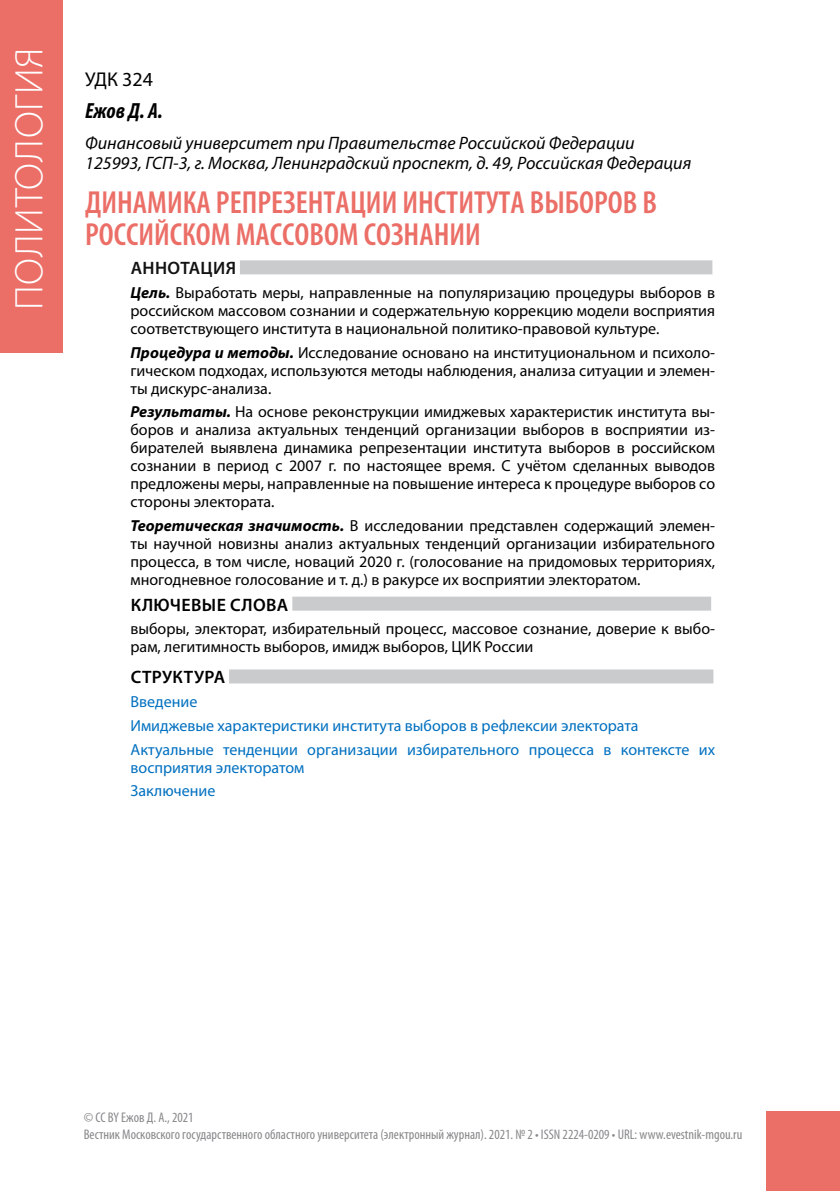
<style>
.page{position:relative;width:840px;height:1191px;background:#fff}
.page>*{position:absolute;margin:0;border:0;box-sizing:border-box;transform-origin:0 0}
.t1{font:300 40px "Myriad Pro";letter-spacing:.02em;color:#fff}
.t2{font:600 condensed 32px/32px "Myriad Pro";color:#eb6e67}
.t3{font:italic 700 condensed 22px "Myriad Pro";color:#000}
.t4{font:20px "Myriad Pro";color:#000}
.t5{font:italic 18px/20px "Myriad Pro";color:#000}
.t6{font:600 18px "Myriad Pro";letter-spacing:.02em;color:#000}
.t7{font:600 18px "Myriad Pro";letter-spacing:.02em;color:#111211}
.t8{font:16px/18px "Myriad Pro";color:#000;text-align:justify}
.t9{font:16px/23.6px "Myriad Pro";color:#0070c0}
.t10{font:condensed 14px/16.8px "Myriad Pro";color:#87888a}
.s1{font-weight:700;font-style:italic}
</style>
<div class="page">
<div style="left:765px;top:1111px;width:74px;height:80px;background:#eb6e67"></div>
<div style="left:0;top:0;width:62px;height:353px;background:#eb6e67"></div>
<div style="left:240px;top:260px;width:472px;height:14px;background:#c9cbcc"></div>
<div style="left:292px;top:596px;width:418px;height:14px;background:#c9cbcc"></div>
<div style="left:229px;top:669px;width:484px;height:14px;background:#c9cbcc"></div>
<h1 class="t1" style="left:5px;top:310px;width:265px;rotate:-90deg">политология</h1>
<p class="t4" style="left:85px;top:67px;width:69px">УДК 324</p>
<h3 class="t3" style="left:85px;top:97px;width:79px">Ежов Д. А.</h3>
<p class="t5" style="left:85px;top:133px;width:607px">Финансовый университет при Правительстве Российской Федерации<br>125993, ГСП-3, г. Москва, Ленинградский проспект, д. 49, Российская Федерация</p>
<h2 class="t2" style="left:85px;top:185px;width:573px">ДИНАМИКА РЕПРЕЗЕНТАЦИИ ИНСТИТУТА ВЫБОРОВ В<br>РОССИЙСКОМ МАССОВОМ СОЗНАНИИ</h2>
<p class="t7" style="left:131px;top:257px;width:107px">Аннотация</p>
<p class="t8" style="left:130px;top:283px;width:585px"><span class="s1">Цель.</span> Выработать меры, направленные на популяризацию процедуры выборов в российском массовом сознании и содержательную коррекцию модели восприятия соответствующего института в национальной политико-правовой культуре.</p>
<p class="t8" style="left:130px;top:343px;width:585px"><span class="s1">Процедура и методы.</span> Исследование основано на институциональном и психоло&shy;гическом подходах, используются методы наблюдения, анализа ситуации и элемен&shy;ты дискурс-анализа.</p>
<p class="t8" style="left:130px;top:403px;width:585px"><span class="s1">Результаты.</span> На основе реконструкции имиджевых характеристик института вы&shy;боров и анализа актуальных тенденций организации выборов в восприятии из&shy;бирателей выявлена динамика репрезентации института выборов в российском сознании в период с 2007 г. по настоящее время. С учётом сделанных выводов предложены меры, направленные на повышение интереса к процедуре выборов со стороны электората.</p>
<p class="t8" style="left:130px;top:516px;width:585px"><span class="s1">Теоретическая значимость.</span> В исследовании представлен содержащий элемен&shy;ты научной новизны анализ актуальных тенденций организации избирательного процесса, в том числе, новаций 2020 г. (голосование на придомовых территориях, многодневное голосование и т. д.) в ракурсе их восприятии электоратом.</p>
<p class="t6" style="left:131px;top:593px;width:158px">Ключевые слова</p>
<p class="t8" style="left:130px;top:619px;width:585px">выборы, электорат, избирательный процесс, массовое сознание, доверие к выбо&shy;рам, легитимность выборов, имидж выборов, ЦИК России</p>
<p class="t6" style="left:131px;top:666px;width:95px">Структура</p>
<p class="t9" style="left:130px;top:689px;width:585px">Введение<br>Имиджевые характеристики института выборов в рефлексии электората<br>Актуальные тенденции организации избирательного процесса в контексте их</p>
<p class="t9" style="left:130px;top:755px;width:175px">восприятия электоратом<br>Заключение</p>
<p class="t10" style="left:84px;top:1109px;width:659px">© CC BY Ежов Д. А., 2021<br>Вестник Московского государственного областного университета (электронный журнал). 2021. № 2 • ISSN 2224-0209 • URL: www.evestnik-mgou.ru</p>
</div>
